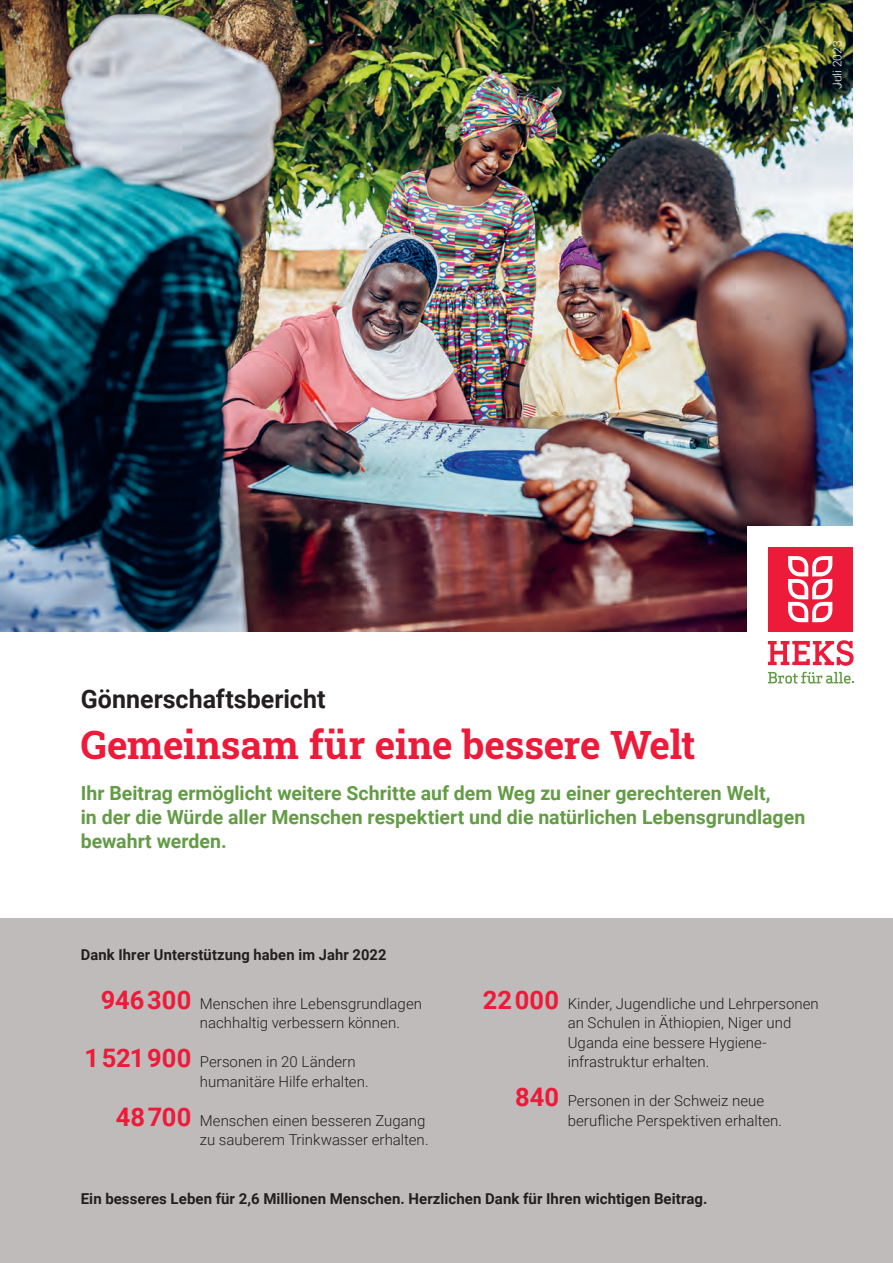
<style>
.page{position:relative;width:893px;height:1263px;background:#fff}
.page>*{position:absolute;margin:0;border:0;box-sizing:border-box;transform-origin:0 0}
.t1{font:700 39px "Roboto Slab";letter-spacing:-.005em;color:#ed1a3a}
.t2{font:700 25.5px "Roboto";color:#231f20}
.t3{font:700 19.5px/24px "Roboto";color:#629c44}
.t4{font:300 15px/19.5px "Roboto";color:#231f20}
.t5{font:700 15px "Roboto";letter-spacing:.005em;color:#231f20}
.t6{font:300 12px "Roboto";letter-spacing:.015em;color:#fff}
.s1{font-weight:700;font-size:25.5px;color:#ed1a3a}
</style>
<div class="page">
<img style="left:0;top:0;width:853px;height:631px">
<div style="left:748px;top:527px;width:145px;height:230px;background:#fff"></div>
<svg style="left:768px;top:640px;width:86px;height:26px"></svg>
<svg style="left:768px;top:672px;width:86px;height:12px"></svg>
<div style="left:768px;top:547px;width:85px;height:84px;background:#ed1a3a"></div>
<svg style="left:788px;top:556px;width:44px;height:66px"></svg>
<div style="left:0;top:918px;width:893px;height:345px;background:#bfbbba"></div>
<p class="t6" style="left:829px;top:89px;width:50px;rotate:-90deg">Juli 2023</p>
<h2 class="t2" style="left:81px;top:681px;width:246px">Gönnerschaftsbericht</h2>
<h1 class="t1" style="left:81px;top:718px;width:616px">Gemeinsam für eine bessere Welt</h1>
<h3 class="t3" style="left:81px;top:780px;width:726px">Ihr Beitrag ermöglicht weitere Schritte auf dem Weg zu einer gerechteren Welt,<br>in der die Würde aller Menschen respektiert und die natürlichen Lebensgrundlagen bewahrt werden.</h3>
<p class="t5" style="left:81px;top:944px;width:307px">Dank Ihrer Unterstützung haben im Jahr 2022</p>
<p class="t4" style="left:200px;top:993px;width:224px;text-indent:-99px"><span class="s1">946 300</span> Menschen ihre Lebensgrundlagen nachhaltig verbessern können.</p>
<p class="t4" style="left:200px;top:1051px;width:170px;text-indent:-115px"><span class="s1">1 521 900</span> Personen in 20 Ländern humanitäre Hilfe erhalten.</p>
<p class="t4" style="left:116px;top:1110px;width:314px;text-align:right"><span class="s1">48 700</span> Menschen einen besseren Zugang zu sauberem Trinkwasser erhalten.</p>
<p class="t4" style="left:568px;top:993px;width:253px;text-indent:-85px"><span class="s1">22 000</span> Kinder, Jugendliche und Lehrpersonen an Schulen in Äthiopien, Niger und Uganda eine bessere Hygiene&shy;infrastruktur erhalten.</p>
<p class="t4" style="left:568px;top:1090px;width:216px;text-indent:-53px"><span class="s1">840</span> Personen in der Schweiz neue berufliche Perspektiven erhalten.</p>
<p class="t5" style="left:81px;top:1188px;width:628px">Ein besseres Leben für 2,6 Millionen Menschen. Herzlichen Dank für Ihren wichtigen Beitrag.</p>
</div>
